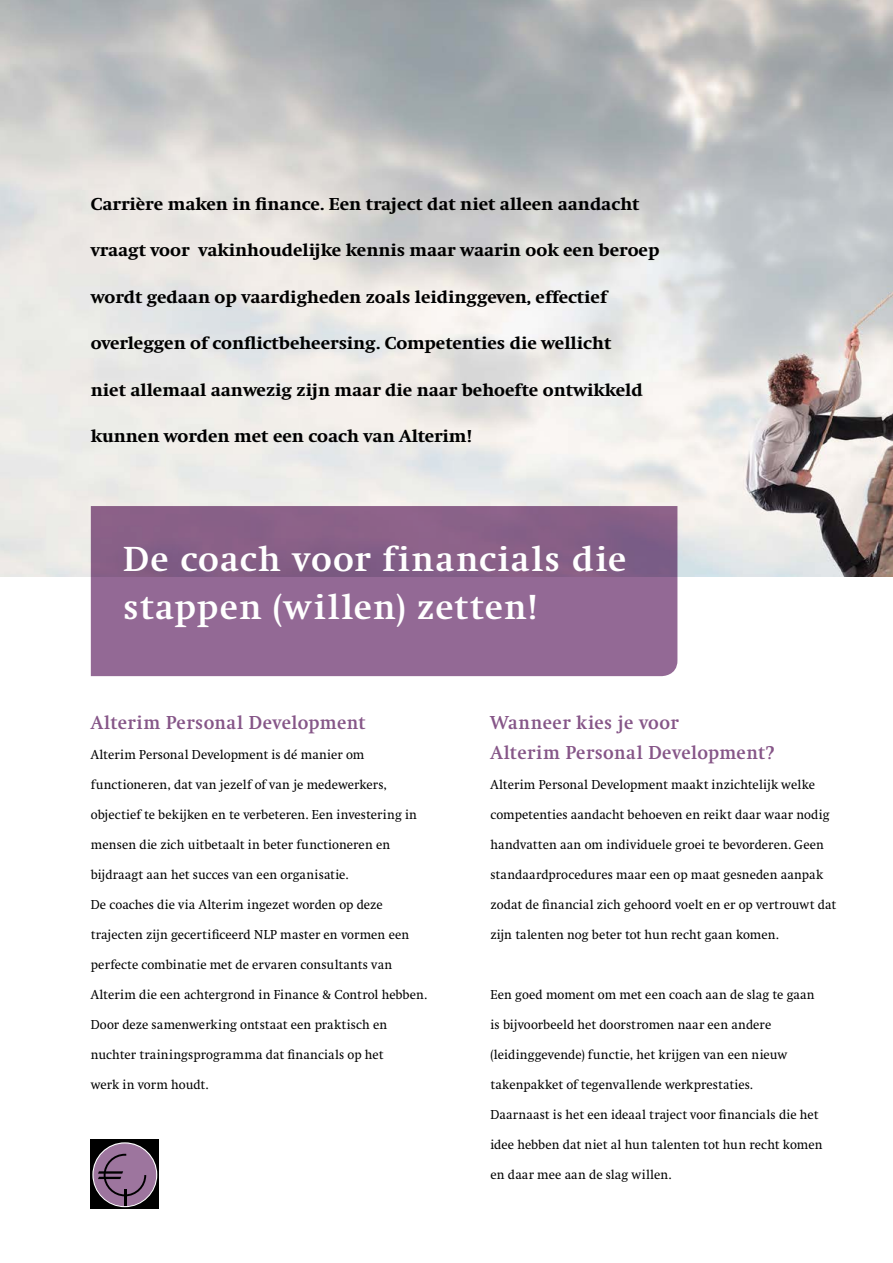
<style>
.page{position:relative;width:893px;height:1263px;background:#fff}
.page>*{position:absolute;margin:0;border:0;box-sizing:border-box;transform-origin:0 0}
.Standaard{font:700 36.15px/48.2px "Swift";letter-spacing:.035em;color:#fff}
.Standaard-2{font:700 19.5px/30px "Swift";letter-spacing:.03em;color:#865688;scale:.95 1}
.Standaard-3{font:800 18px "Swift";color:#000}
.Standaard-4{font:13.5px "Swift";letter-spacing:.01em;color:#000;scale:.95 1}
</style>
<div class="page">
<img style="left:0;top:0;width:893px;height:576px">
<svg style="left:91px;top:506px;width:586px;height:170px;background:#8d658f"></svg>
<div style="left:91px;top:1140px;width:68px;height:69px;background:#000"></div>
<svg style="left:92px;top:1142px;width:65px;height:65px"></svg>
<div style="left:94px;top:1144px;width:62px;height:62px;background:#9d759e;border-radius:50%"></div>
<div style="left:94px;top:1144px;width:62px;height:62px;border:1px solid #9d759e;border-radius:50%"></div>
<svg style="left:98px;top:1154px;width:48px;height:52px"></svg>
<p class="Standaard-3" style="left:91px;top:194px;width:550px">Carrière maken in finance. Een traject dat niet alleen aandacht</p>
<p class="Standaard-3" style="left:91px;top:241px;width:570px">vraagt voor vakinhoudelijke kennis maar waarin ook een beroep</p>
<p class="Standaard-3" style="left:91px;top:287px;width:518px">wordt gedaan op vaardigheden zoals leidinggeven, effectief</p>
<p class="Standaard-3" style="left:91px;top:334px;width:522px">overleggen of conflictbeheersing. Competenties die wellicht</p>
<p class="Standaard-3" style="left:91px;top:380px;width:553px">niet allemaal aanwezig zijn maar die naar behoefte ontwikkeld</p>
<p class="Standaard-3" style="left:91px;top:427px;width:382px">kunnen worden met een coach van Alterim!</p>
<p class="Standaard" style="left:123px;top:535px;width:504px">De coach voor financials die stappen (willen) zetten!</p>
<p class="Standaard-2" style="left:91px;top:708px;width:291px">Alterim Personal Development</p>
<p class="Standaard-4" style="left:91px;top:747px;width:290px">Alterim Personal Development is dé manier om</p>
<p class="Standaard-4" style="left:91px;top:777px;width:313px">functioneren, dat van jezelf of van je medewerkers,</p>
<p class="Standaard-4" style="left:91px;top:807px;width:345px">objectief te bekijken en te verbeteren. Een investering in</p>
<p class="Standaard-4" style="left:91px;top:837px;width:317px">mensen die zich uitbetaalt in beter functioneren en</p>
<p class="Standaard-4" style="left:91px;top:867px;width:273px">bijdraagt aan het succes van een organisatie.</p>
<p class="Standaard-4" style="left:91px;top:897px;width:309px">De coaches die via Alterim ingezet worden op deze</p>
<p class="Standaard-4" style="left:91px;top:927px;width:337px">trajecten zijn gecertificeerd NLP master en vormen een</p>
<p class="Standaard-4" style="left:91px;top:957px;width:319px">perfecte combinatie met de ervaren consultants van</p>
<p class="Standaard-4" style="left:91px;top:987px;width:356px">Alterim die een achtergrond in Finance &amp; Control hebben.</p>
<p class="Standaard-4" style="left:91px;top:1017px;width:314px">Door deze samenwerking ontstaat een praktisch en</p>
<p class="Standaard-4" style="left:91px;top:1047px;width:310px">nuchter trainingsprogramma dat financials op het</p>
<p class="Standaard-4" style="left:91px;top:1077px;width:125px">werk in vorm houdt.</p>
<p class="Standaard-2" style="left:490px;top:708px;width:300px">Wanneer kies je voor<br>Alterim Personal Development?</p>
<p class="Standaard-4" style="left:490px;top:777px;width:343px">Alterim Personal Development maakt inzichtelijk welke</p>
<p class="Standaard-4" style="left:490px;top:807px;width:358px">competenties aandacht behoeven en reikt daar waar nodig</p>
<p class="Standaard-4" style="left:490px;top:837px;width:353px">handvatten aan om individuele groei te bevorderen. Geen</p>
<p class="Standaard-4" style="left:490px;top:867px;width:352px">standaardprocedures maar een op maat gesneden aanpak</p>
<p class="Standaard-4" style="left:490px;top:897px;width:366px">zodat de financial zich gehoord voelt en er op vertrouwt dat</p>
<p class="Standaard-4" style="left:490px;top:927px;width:305px">zijn talenten nog beter tot hun recht gaan komen.</p>
<p class="Standaard-4" style="left:490px;top:987px;width:343px">Een goed moment om met een coach aan de slag te gaan</p>
<p class="Standaard-4" style="left:490px;top:1017px;width:297px">is bijvoorbeeld het doorstromen naar een andere</p>
<p class="Standaard-4" style="left:490px;top:1047px;width:314px">(leidinggevende) functie, het krijgen van een nieuw</p>
<p class="Standaard-4" style="left:490px;top:1077px;width:278px">takenpakket of tegenvallende werkprestaties.</p>
<p class="Standaard-4" style="left:490px;top:1107px;width:347px">Daarnaast is het een ideaal traject voor financials die het</p>
<p class="Standaard-4" style="left:490px;top:1137px;width:351px">idee hebben dat niet al hun talenten tot hun recht komen</p>
<p class="Standaard-4" style="left:490px;top:1167px;width:192px">en daar mee aan de slag willen.</p>
</div>
